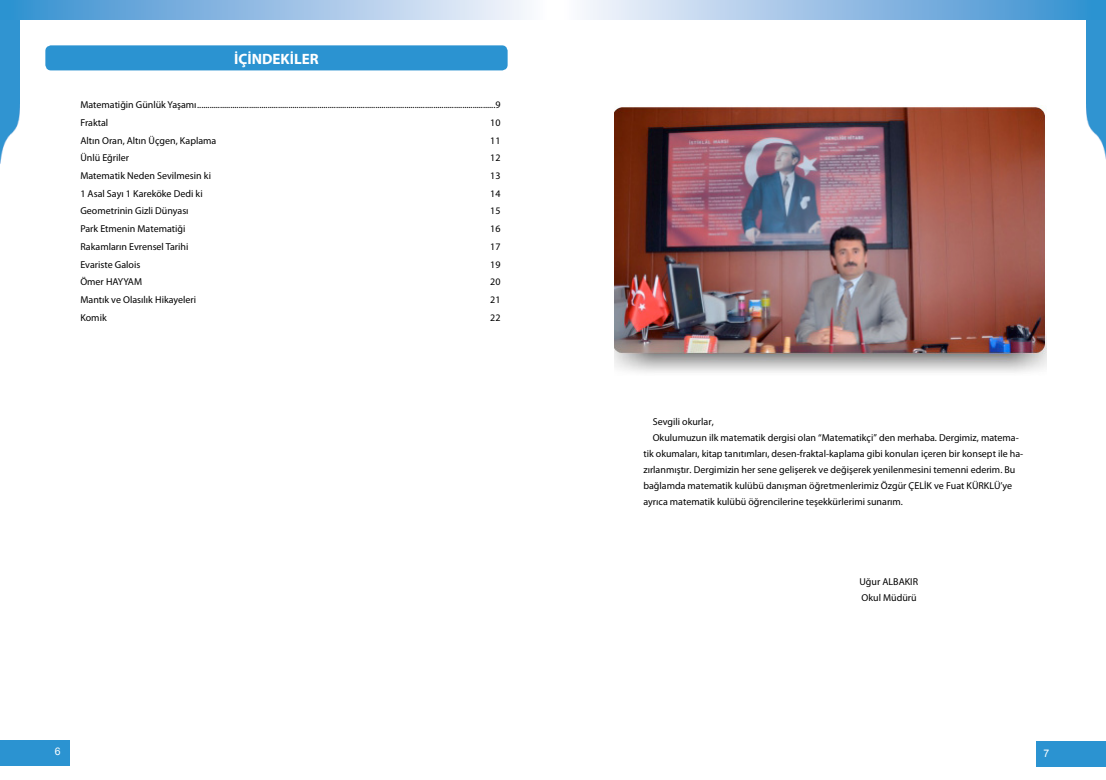
<style>
.page{position:relative;width:1106px;height:780px;background:#fff}
.page>*{position:absolute;margin:0;border:0;box-sizing:border-box;transform-origin:0 0}
.t1{font:700 15px "Myriad Pro";color:#fff}
.t2{font:10.5px "Arial";color:#fff}
.t3{font:10px/17.7px "Myriad Pro";color:#000}
</style>
<div class="page">
<div style="left:1036px;top:741px;width:70px;height:25px;background:#2b93d1"></div>
<img style="left:1086px;top:19px;width:20px;height:140px">
<div style="left:553px;top:0;width:553px;height:19px;background:linear-gradient(to right,#fff9fd,#318bcf)"></div>
<div style="left:0;top:740px;width:70px;height:25px;background:#2b93d1"></div>
<img style="left:0;top:19px;width:19px;height:145px">
<div style="left:0;top:0;width:553px;height:19px;background:linear-gradient(to right,#328ccf,#fff8fd)"></div>
<div style="left:45px;top:45px;width:462px;height:25px;background:#2b93d1;border-radius:6px"></div>
<img style="left:614px;top:105px;width:432px;height:268px">
<h1 class="t1" style="left:234px;top:49px;width:86px">İÇİNDEKİLER</h1>
<p class="t3" style="left:80px;top:96px;width:422px">Matematiğin Günlük Yaşamı................................................................................................................................................9<br>Fraktal</p>
<p class="t3" style="left:490px;top:113px;width:12px">10</p>
<p class="t3" style="left:80px;top:131px;width:137px">Altın Oran, Altın Üçgen, Kaplama</p>
<p class="t3" style="left:490px;top:131px;width:12px">11</p>
<p class="t3" style="left:80px;top:149px;width:50px">Ünlü Eğriler</p>
<p class="t3" style="left:490px;top:149px;width:12px">12</p>
<p class="t3" style="left:80px;top:167px;width:132px">Matematik Neden Sevilmesin ki</p>
<p class="t3" style="left:490px;top:167px;width:12px">13</p>
<p class="t3" style="left:80px;top:184px;width:124px">1 Asal Sayı 1 Kareköke Dedi ki</p>
<p class="t3" style="left:490px;top:184px;width:12px">14</p>
<p class="t3" style="left:80px;top:202px;width:110px">Geometrinin Gizli Dünyası</p>
<p class="t3" style="left:490px;top:202px;width:12px">15</p>
<p class="t3" style="left:80px;top:220px;width:106px">Park Etmenin Matematiği</p>
<p class="t3" style="left:490px;top:220px;width:12px">16</p>
<p class="t3" style="left:80px;top:237px;width:109px">Rakamların Evrensel Tarihi</p>
<p class="t3" style="left:490px;top:237px;width:12px">17</p>
<p class="t3" style="left:80px;top:255px;width:61px">Evariste Galois</p>
<p class="t3" style="left:490px;top:255px;width:12px">19</p>
<p class="t3" style="left:80px;top:273px;width:63px">Ömer HAYYAM</p>
<p class="t3" style="left:490px;top:273px;width:12px">20</p>
<p class="t3" style="left:80px;top:290px;width:117px">Mantık ve Olasılık Hikayeleri</p>
<p class="t3" style="left:490px;top:290px;width:12px">21</p>
<p class="t3" style="left:80px;top:308px;width:28px">Komik</p>
<p class="t3" style="left:490px;top:308px;width:12px">22</p>
<p class="t3" style="left:652px;top:412px;width:62px">Sevgili okurlar,</p>
<p class="t3" style="left:652px;top:428px;width:367px">Okulumuzun ilk matematik dergisi olan “Matematikçi” den merhaba. Dergimiz, matema-</p>
<p class="t3" style="left:643px;top:444px;width:381px">tik okumaları, kitap tanıtımları, desen-fraktal-kaplama gibi konuları içeren bir konsept ile ha-</p>
<p class="t3" style="left:643px;top:460px;width:373px">zırlanmıştır. Dergimizin her sene gelişerek ve değişerek yenilenmesini temenni ederim. Bu</p>
<p class="t3" style="left:643px;top:476px;width:370px">bağlamda matematik kulübü danışman öğretmenlerimiz Özgür ÇELİK ve Fuat KÜRKLÜ’ye</p>
<p class="t3" style="left:643px;top:492px;width:261px">ayrıca matematik kulübü öğrencilerine teşekkürlerimi sunarım.</p>
<p class="t3" style="left:859px;top:573px;width:60px;line-height:16px">Uğur ALBAKIR<br>Okul Müdürü</p>
<p class="t2" style="left:55px;top:744px;width:7px">6</p>
<p class="t2" style="left:1043px;top:746px;width:7px">7</p>
</div>
